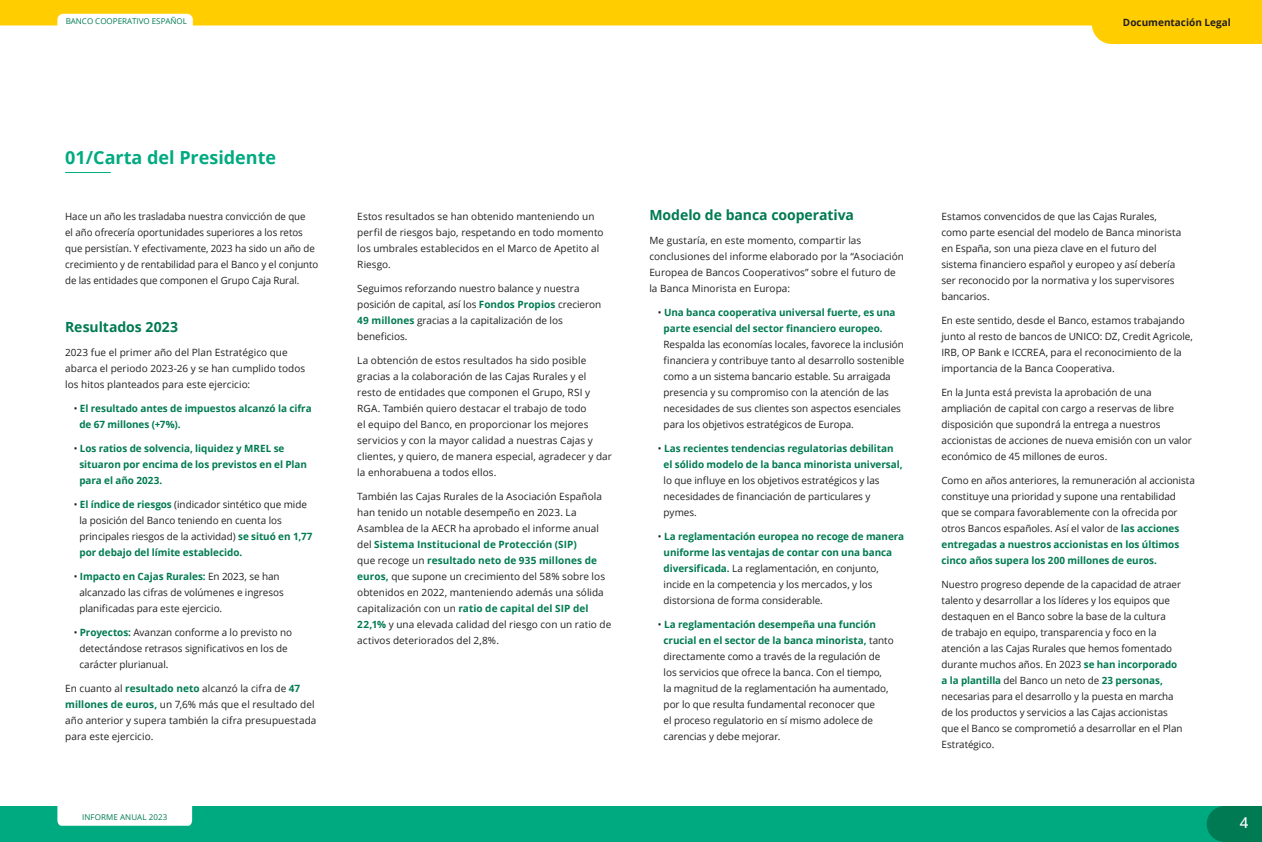
<style>
.page{position:relative;width:1262px;height:842px;background:#fff}
.page>*{position:absolute;margin:0;border:0;box-sizing:border-box;transform-origin:0 0}
.t1{font:700 18px "Open Sans";color:#00aa81}
.t2{font:500 15px "Open Sans";color:#fff}
.t3{font:700 14px "Open Sans";color:#007a53}
.t4{font:10px/16px "Open Sans";letter-spacing:-.005em;color:#231f20}
.t5{font:700 10px/16px "Open Sans";letter-spacing:-.005em;color:#007a53}
.t6{font:700 10px "Open Sans";color:#231f20}
.t7{font:8px "Open Sans";color:#007a53}
.s1{font-weight:400;color:#231f20}
.s2{font-weight:700;color:#007a53}
</style>
<div class="page">
<hr style="left:65px;top:172px;width:46px;height:1px;background:#00aa81">
<div style="left:0;top:806px;width:1206px;height:36px;background:#00aa81"></div>
<svg style="left:1206px;top:806px;width:55px;height:36px;background:#007d56"></svg>
<svg style="left:0;top:0;width:1261px;height:44px"></svg>
<p class="t7" style="left:66px;top:16px;width:123px">BANCO COOPERATIVO ESPAÑOL</p>
<p class="t6" style="left:1122px;top:15px;width:109px">Documentación Legal</p>
<h1 class="t1" style="left:65px;top:145px;width:212px">01/Carta del Presidente</h1>
<p class="t4" style="left:65px;top:208px;width:255px">Hace un año les trasladaba nuestra convicción de que<br>el año ofrecería oportunidades superiores a los retos que persistían. Y efectivamente, 2023 ha sido un año de crecimiento y de rentabilidad para el Banco y el conjunto de las entidades que componen el Grupo Caja Rural.</p>
<h3 class="t3" style="left:65px;top:317px;width:114px">Resultados 2023</h3>
<p class="t4" style="left:65px;top:344px;width:241px">2023 fue el primer año del Plan Estratégico que abarca el periodo 2023-26 y se han cumplido todos los hitos planteados para este ejercicio:</p>
<p class="t5" style="left:79px;top:400px;width:234px;text-indent:-6px"><span class="s1">•</span> El resultado antes de impuestos alcanzó la cifra de 67 millones (+7%).</p>
<p class="t5" style="left:79px;top:440px;width:229px;text-indent:-6px"><span class="s1">•</span> Los ratios de solvencia, liquidez y MREL se situaron por encima de los previstos en el Plan para el año 2023.</p>
<p class="t4" style="left:79px;top:496px;width:235px;text-indent:-6px">• <span class="s2">El índice de riesgos</span> (indicador sintético que mide la posición del Banco teniendo en cuenta los principales riesgos de la actividad) <span class="s2">se situó en 1,77 por debajo del límite establecido.</span></p>
<p class="t4" style="left:79px;top:568px;width:206px;text-indent:-6px">• <span class="s2">Impacto en Cajas Rurales:</span> En 2023, se han alcanzado las cifras de volúmenes e ingresos planificadas para este ejercicio.</p>
<p class="t4" style="left:79px;top:624px;width:214px;text-indent:-6px">• <span class="s2">Proyectos:</span> Avanzan conforme a lo previsto no detectándose retrasos significativos en los de carácter plurianual.</p>
<p class="t4" style="left:65px;top:680px;width:253px">En cuanto al <span class="s2">resultado neto</span> alcanzó la cifra de <span class="s2">47 millones de euros,</span> un 7,6% más que el resultado del año anterior y supera también la cifra presupuestada para este ejercicio.</p>
<p class="t7" style="left:82px;top:811px;width:87px">INFORME ANUAL 2023</p>
<p class="t4" style="left:357px;top:208px;width:248px">Estos resultados se han obtenido manteniendo un perfil de riesgos bajo, respetando en todo momento los umbrales establecidos en el Marco de Apetito al Riesgo.</p>
<p class="t4" style="left:357px;top:280px;width:245px">Seguimos reforzando nuestro balance y nuestra posición de capital, así los <span class="s2">Fondos Propios</span> crecieron <span class="s2">49 millones</span> gracias a la capitalización de los beneficios.</p>
<p class="t4" style="left:357px;top:352px;width:256px">La obtención de estos resultados ha sido posible gracias a la colaboración de las Cajas Rurales y el resto de entidades que componen el Grupo, RSI y RGA. También quiero destacar el trabajo de todo<br>el equipo del Banco, en proporcionar los mejores servicios y con la mayor calidad a nuestras Cajas y clientes, y quiero, de manera especial, agradecer y dar la enhorabuena a todos ellos.</p>
<p class="t4" style="left:357px;top:488px;width:255px">También las Cajas Rurales de la Asociación Española han tenido un notable desempeño en 2023. La Asamblea de la AECR ha aprobado el informe anual del <span class="s2">Sistema Institucional de Protección (SIP)<br></span>que recoge un <span class="s2">resultado neto de 935 millones de euros,</span> que supone un crecimiento del 58% sobre los obtenidos en 2022, manteniendo además una sólida capitalización con un <span class="s2">ratio de capital del SIP del 22,1%</span> y una elevada calidad del riesgo con un ratio de activos deteriorados del 2,8%.</p>
<h3 class="t3" style="left:649px;top:205px;width:206px">Modelo de banca cooperativa</h3>
<p class="t4" style="left:649px;top:232px;width:256px">Me gustaría, en este momento, compartir las conclusiones del informe elaborado por la “Asociación Europea de Bancos Cooperativos” sobre el futuro de la Banca Minorista en Europa:</p>
<p class="t5" style="left:663px;top:304px;width:233px;text-indent:-6px"><span class="s1">•</span> Una banca cooperativa universal fuerte, es una parte esencial del sector financiero europeo.</p>
<p class="t4" style="left:663px;top:336px;width:242px">Respalda las economías locales, favorece la inclusión financiera y contribuye tanto al desarrollo sostenible como a un sistema bancario estable. Su arraigada presencia y su compromiso con la atención de las necesidades de sus clientes son aspectos esenciales para los objetivos estratégicos de Europa.</p>
<p class="t5" style="left:663px;top:440px;width:241px;text-indent:-6px"><span class="s1">•</span> Las recientes tendencias regulatorias debilitan el sólido modelo de la banca minorista universal,</p>
<p class="t4" style="left:663px;top:472px;width:217px">lo que influye en los objetivos estratégicos y las necesidades de financiación de particulares y pymes.</p>
<p class="t4" style="left:663px;top:528px;width:242px;text-indent:-6px">• <span class="s2">La reglamentación europea no recoge de manera uniforme las ventajas de contar con una banca diversificada.</span> La reglamentación, en conjunto, incide en la competencia y los mercados, y los distorsiona de forma considerable.</p>
<p class="t4" style="left:663px;top:616px;width:231px;text-indent:-6px">• <span class="s2">La reglamentación desempeña una función crucial en el sector de la banca minorista,</span> tanto directamente como a través de la regulación de los servicios que ofrece la banca. Con el tiempo,<br>la magnitud de la reglamentación ha aumentado, por lo que resulta fundamental reconocer que<br>el proceso regulatorio en sí mismo adolece de carencias y debe mejorar.</p>
<p class="t4" style="left:941px;top:208px;width:241px">Estamos convencidos de que las Cajas Rurales, como parte esencial del modelo de Banca minorista en España, son una pieza clave en el futuro del sistema financiero español y europeo y así debería ser reconocido por la normativa y los supervisores bancarios.</p>
<p class="t4" style="left:941px;top:312px;width:253px">En este sentido, desde el Banco, estamos trabajando junto al resto de bancos de UNICO: DZ, Credit Agricole, IRB, OP Bank e ICCREA, para el reconocimiento de la importancia de la Banca Cooperativa.</p>
<p class="t4" style="left:941px;top:384px;width:252px">En la Junta está prevista la aprobación de una ampliación de capital con cargo a reservas de libre disposición que supondrá la entrega a nuestros accionistas de acciones de nueva emisión con un valor económico de 45 millones de euros.</p>
<p class="t4" style="left:941px;top:472px;width:255px">Como en años anteriores, la remuneración al accionista constituye una prioridad y supone una rentabilidad que se compara favorablemente con la ofrecida por otros Bancos españoles. Así el valor de <span class="s2">las acciones entregadas a nuestros accionistas en los últimos cinco años supera los 200 millones de euros.</span></p>
<p class="t4" style="left:941px;top:576px;width:242px">Nuestro progreso depende de la capacidad de atraer talento y desarrollar a los líderes y los equipos que destaquen en el Banco sobre la base de la cultura<br>de trabajo en equipo, transparencia y foco en la atención a las Cajas Rurales que hemos fomentado durante muchos años. En 2023 <span class="s2">se han incorporado a la plantilla</span> del Banco un neto de <span class="s2">23 personas, </span>necesarias para el desarrollo y la puesta en marcha de los productos y servicios a las Cajas accionistas que el Banco se comprometió a desarrollar en el Plan Estratégico.</p>
<h2 class="t2" style="left:1239px;top:812px;width:10px">4</h2>
</div>
